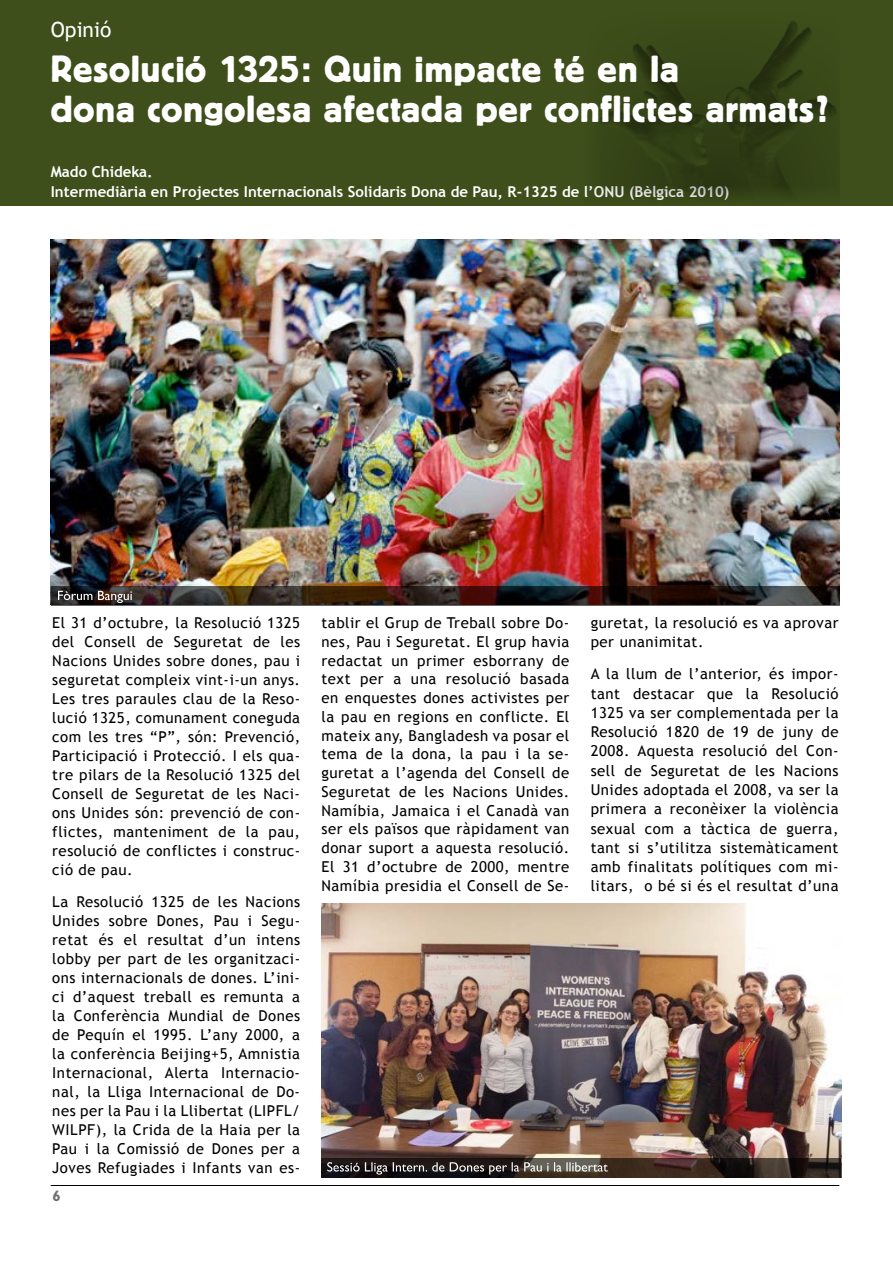
<style>
.page{position:relative;width:893px;height:1263px;background:#fff}
.page>*{position:absolute;margin:0;border:0;box-sizing:border-box;transform-origin:0 0}
.t1{font:37.5px/40.5px "Block BE";letter-spacing:.025em;color:#fff}
.t2{font:21px "Trebuchet MS";color:#fff}
.t3{font:15px/19px "Trebuchet MS";letter-spacing:.035em;color:#000;text-align:justify}
.t4{font:700 15px/20.2px "Trebuchet MS";color:#fff}
.t5{font:700 15px "M Gill Sans";color:#707070}
</style>
<div class="page">
<svg style="left:51px;top:1185px;width:788px;height:1px"></svg>
<div style="left:0;top:0;width:893px;height:206px;background:#3e4f1b"></div>
<img style="left:599px;top:21px;width:238px;height:177px">
<img style="left:51px;top:240px;width:789px;height:346px">
<img style="left:321px;top:903px;width:520px;height:256px">
<svg style="left:321px;top:1159px;width:520px;height:19px"></svg>
<svg style="left:51px;top:586px;width:789px;height:19px"></svg>
<svg style="left:58px;top:591px;width:74px;height:12px"></svg>
<svg style="left:327px;top:1162px;width:281px;height:12px"></svg>
<h2 class="t2" style="left:51px;top:17px;width:62px">Opinió</h2>
<h1 class="t1" style="left:51px;top:47px;width:780px">Resolució 1325: Quin impacte té en la<br>dona congolesa afectada per conflictes armats?</h1>
<p class="t4" style="left:51px;top:161px;width:680px">Mado Chideka.<br>Intermediària en Projectes Internacionals Solidaris Dona de Pau, R-1325 de l’ONU (Bèlgica 2010)</p>
<p class="t3" style="left:52px;top:613px;width:249px">El 31 d’octubre, la Resolució 1325 del Consell de Seguretat de les Nacions Unides sobre dones, pau i seguretat compleix vint-i-un anys.<br>Les tres paraules clau de la Reso&shy;lució 1325, comunament coneguda com les tres “P”, són: Prevenció, Participació i Protecció. I els qua&shy;tre pilars de la Resolució 1325 del Consell de Seguretat de les Naci&shy;ons Unides són: prevenció de con&shy;flictes, manteniment de la pau, resolució de conflictes i construc&shy;ció de pau.</p>
<p class="t3" style="left:52px;top:892px;width:249px">La Resolució 1325 de les Nacions Unides sobre Dones, Pau i Segu&shy;retat és el resultat d’un intens lobby per part de les organitzaci&shy;ons internacionals de dones. L’ini&shy;ci d’aquest treball es remunta a la Conferència Mundial de Dones de Pequín el 1995. L’any 2000, a la conferència Beijing+5, Amnistia Internacional, Alerta Internacio&shy;nal, la Lliga Internacional de Do&shy;nes per la Pau i la Llibertat (LIPFL/ WILPF), la Crida de la Haia per la Pau i la Comissió de Dones per a Joves Refugiades i Infants van es-</p>
<p class="t5" style="left:53px;top:1187px;width:10px">6</p>
<p class="t3" style="left:321px;top:613px;width:249px">tablir el Grup de Treball sobre Do&shy;nes, Pau i Seguretat. El grup havia redactat un primer esborrany de text per a una resolució basada en enquestes dones activistes per la pau en regions en conflicte. El mateix any, Bangladesh va posar el tema de la dona, la pau i la se&shy;guretat a l’agenda del Consell de Seguretat de les Nacions Unides.<br>Namíbia, Jamaica i el Canadà van ser els països que ràpidament van donar suport a aquesta resolució.<br>El 31 d’octubre de 2000, mentre Namíbia presidia el Consell de Se-</p>
<p class="t3" style="left:591px;top:613px;width:249px">guretat, la resolució es va aprovar per unanimitat.</p>
<p class="t3" style="left:591px;top:665px;width:249px">A la llum de l’anterior, és impor&shy;tant destacar que la Resolució 1325 va ser complementada per la Resolució 1820 de 19 de juny de 2008. Aquesta resolució del Con&shy;sell de Seguretat de les Nacions Unides adoptada el 2008, va ser la primera a reconèixer la violència sexual com a tàctica de guerra, tant si s’utilitza sistemàticament amb finalitats polítiques com mi&shy;litars, o bé si és el resultat d’una</p>
</div>
